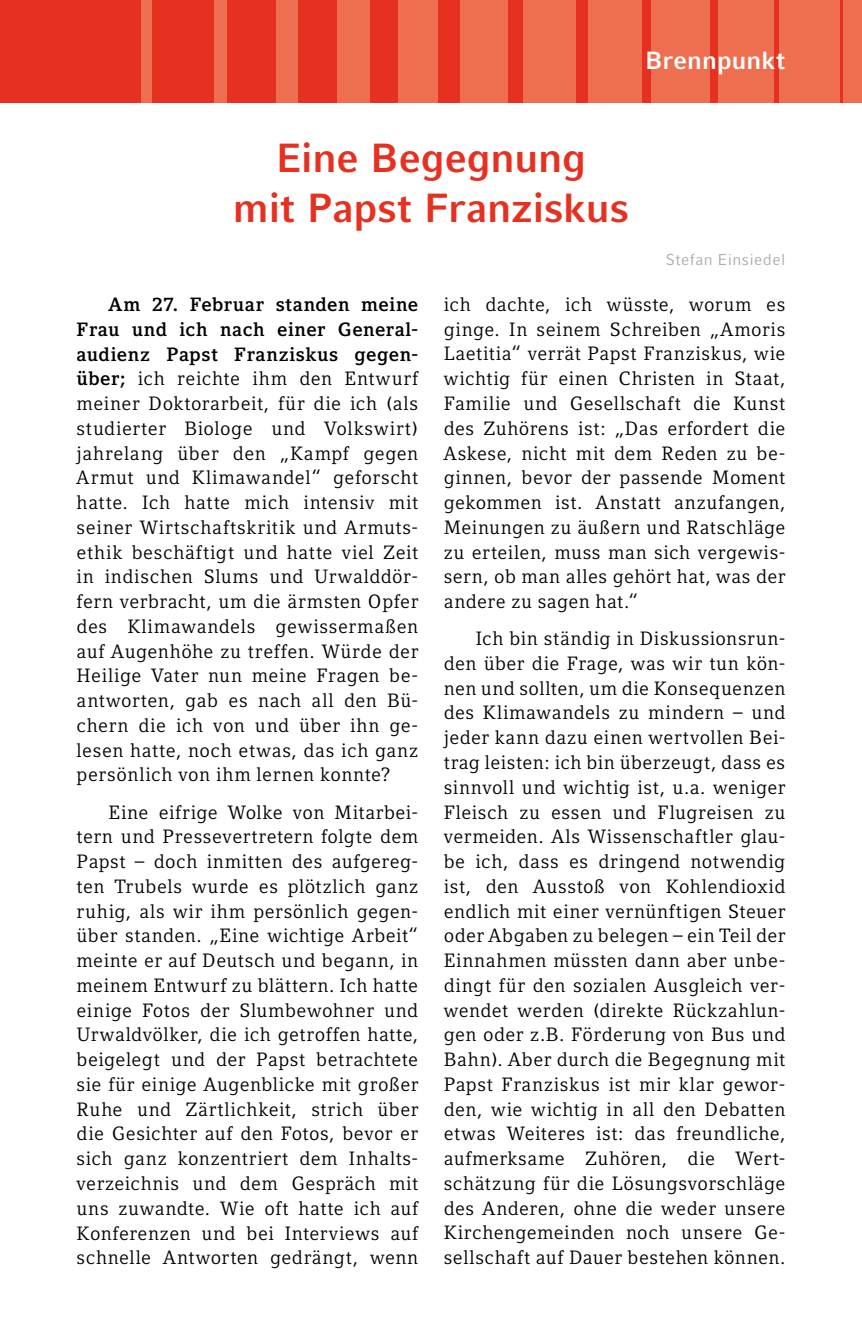
<style>
.page{position:relative;width:862px;height:1340px;background:#fff}
.page>*{position:absolute;margin:0;border:0;box-sizing:border-box;transform-origin:0 0}
.t1{font:700 40.5px/49.5px "Compatil Fact LT Pro";letter-spacing:-.005em;color:#e63121;text-align:center}
.t2{font:700 24.75px "Compatil Fact LT Pro";letter-spacing:.01em;color:#fff}
.t3{font:19.12px/24.8px "Compatil Letter LT Pro";letter-spacing:.025em;color:#000;text-align:justify}
.t4{font:15.75px "Compatil Fact LT Pro";letter-spacing:.03em;color:#aaaeaa}
.s1{font-weight:700}
</style>
<div class="page">
<div style="left:0;top:0;width:861px;height:102px;background:#ee6f50"></div>
<div style="left:0;top:0;width:140px;height:102px;background:#e63121"></div>
<div style="left:152px;top:0;width:62px;height:102px;background:#e63121"></div>
<div style="left:227px;top:0;width:49px;height:102px;background:#e63121"></div>
<div style="left:298px;top:0;width:38px;height:102px;background:#e63121"></div>
<div style="left:370px;top:0;width:27px;height:102px;background:#e63121"></div>
<div style="left:438px;top:0;width:21px;height:102px;background:#e63121"></div>
<div style="left:508px;top:0;width:14px;height:102px;background:#e63121"></div>
<div style="left:576px;top:0;width:11px;height:102px;background:#e63121"></div>
<div style="left:641px;top:0;width:9px;height:102px;background:#e63121"></div>
<div style="left:709px;top:0;width:8px;height:102px;background:#e63121"></div>
<hr style="left:839px;top:0;width:3px;height:102px;background:#e63121">
<svg style="left:774px;top:0;width:3px;height:102px"></svg>
<p class="t2" style="left:644px;top:46px;width:142px">Brennpunkt</p>
<h1 class="t1" style="left:233px;top:133px;width:397px">Eine Begegnung<br>mit Papst Franziskus</h1>
<p class="t4" style="left:665px;top:251px;width:121px">Stefan Einsiedel</p>
<p class="t3" style="left:77px;top:292px;width:343px;text-indent:32px"><span class="s1">Am 27. Februar standen meine Frau und ich nach einer General&shy;audienz Papst Franziskus gegen&shy;über;</span> ich reichte ihm den Entwurf meiner Doktorarbeit, für die ich (als studierter Biologe und Volkswirt) jahrelang über den „Kampf gegen Armut und Klimawandel“ geforscht hatte. Ich hatte mich intensiv mit seiner Wirtschaftskritik und Armuts&shy;ethik beschäftigt und hatte viel Zeit in indischen Slums und Urwalddör&shy;fern verbracht, um die ärmsten Opfer des Klimawandels gewissermaßen auf Augenhöhe zu treffen. Würde der Heilige Vater nun meine Fragen be&shy;antworten, gab es nach all den Bü&shy;chern die ich von und über ihn ge&shy;lesen hatte, noch etwas, das ich ganz persönlich von ihm lernen konnte?</p>
<p class="t3" style="left:77px;top:799px;width:343px;text-indent:32px">Eine eifrige Wolke von Mitarbei&shy;tern und Pressevertretern folgte dem Papst – doch inmitten des aufgereg&shy;ten Trubels wurde es plötzlich ganz ruhig, als wir ihm persönlich gegen&shy;über standen. „Eine wichtige Arbeit“ meinte er auf Deutsch und begann, in meinem Entwurf zu blättern. Ich hatte einige Fotos der Slumbewohner und Urwaldvölker, die ich getroffen hatte, beigelegt und der Papst betrachtete sie für einige Augenblicke mit großer Ruhe und Zärtlichkeit, strich über die Gesichter auf den Fotos, bevor er sich ganz konzentriert dem Inhalts&shy;verzeichnis und dem Gespräch mit uns zuwandte. Wie oft hatte ich auf Konferenzen und bei Interviews auf schnelle Antworten gedrängt, wenn</p>
<p class="t3" style="left:443px;top:292px;width:343px">ich dachte, ich wüsste, worum es ginge. In seinem Schreiben „Amoris Laetitia“ verrät Papst Franziskus, wie wichtig für einen Christen in Staat, Familie und Gesellschaft die Kunst des Zuhörens ist: „Das erfordert die Askese, nicht mit dem Reden zu be&shy;ginnen, bevor der passende Moment gekommen ist. Anstatt anzufangen, Meinungen zu äußern und Ratschläge zu erteilen, muss man sich vergewis&shy;sern, ob man alles gehört hat, was der andere zu sagen hat.“</p>
<p class="t3" style="left:443px;top:626px;width:343px;text-indent:32px">Ich bin ständig in Diskussionsrun&shy;den über die Frage, was wir tun kön&shy;nen und sollten, um die Konsequenzen des Klimawandels zu mindern – und jeder kann dazu einen wertvollen Bei&shy;trag leisten: ich bin überzeugt, dass es sinnvoll und wichtig ist, u.a. weniger Fleisch zu essen und Flugreisen zu vermeiden. Als Wissenschaftler glau&shy;be ich, dass es dringend notwendig ist, den Ausstoß von Kohlendioxid endlich mit einer vernünftigen Steuer oder Abgaben zu belegen – ein Teil der Einnahmen müssten dann aber unbe&shy;dingt für den sozialen Ausgleich ver&shy;wendet werden (direkte Rückzahlun&shy;gen oder z.B. Förderung von Bus und Bahn). Aber durch die Begegnung mit Papst Franziskus ist mir klar gewor&shy;den, wie wichtig in all den Debatten etwas Weiteres ist: das freundliche, aufmerksame Zuhören, die Wert&shy;schätzung für die Lösungsvorschläge des Anderen, ohne die weder unsere Kirchengemeinden noch unsere Ge&shy;sellschaft auf Dauer bestehen können.</p>
</div>
